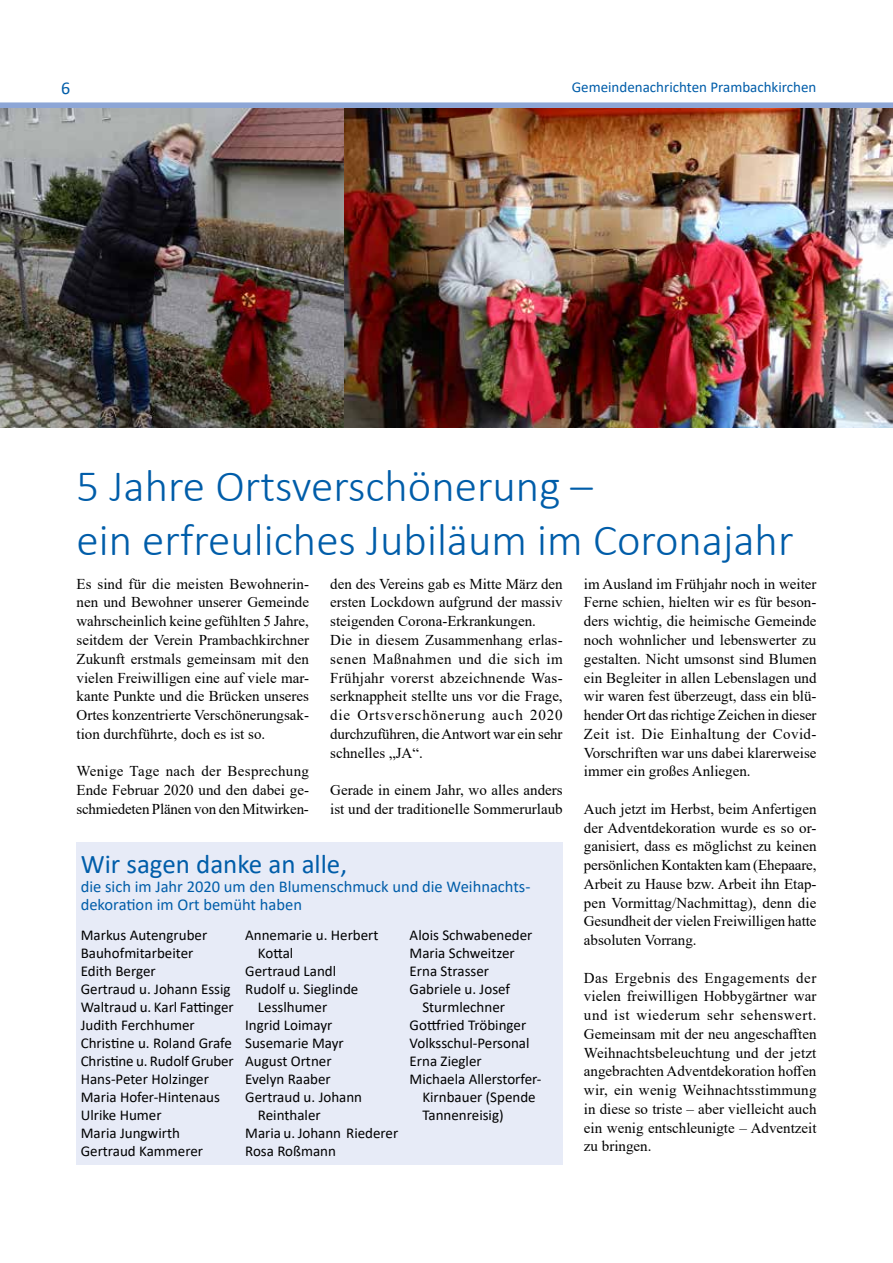
<style>
.page{position:relative;width:893px;height:1263px;background:#fff}
.page>*{position:absolute;margin:0;border:0;box-sizing:border-box;transform-origin:0 0}
.t1{font:300 45px/54px "Calibri";color:#005da9}
.t2{font:27px "Calibri";color:#005da9}
.t3{font:18px "Calibri";color:#005da9}
.t4{font:16.5px/18.8px "Calibri";color:#005da9}
.t5{font:15px/18.8px "Times New Roman";color:#000;text-align:justify}
.t6{font:15px/18px "Calibri";color:#000}
.t7{font:15px "Calibri";color:#005da9}
</style>
<div class="page">
<div style="left:0;top:102px;width:893px;height:6px;background:#8da6d6"></div>
<img style="left:0;top:108px;width:893px;height:319px">
<div style="left:76px;top:842px;width:487px;height:322px;background:#e7ebf7"></div>
<p class="t3" style="left:61px;top:76px;width:11px">6</p>
<p class="t7" style="left:572px;top:77px;width:246px">Gemeindenachrichten Prambachkirchen</p>
<h1 class="t1" style="left:76px;top:459px;width:718px">5 Jahre Ortsverschönerung –<br>ein erfreuliches Jubiläum im Coronajahr</h1>
<p class="t5" style="left:76px;top:574px;width:234px">Es sind für die meisten Bewohnerin&shy;nen und Bewohner unserer Gemeinde wahrscheinlich keine gefühlten 5 Jahre, seitdem der Verein Prambachkirchner Zukunft erstmals gemeinsam mit den vielen Freiwilligen eine auf viele mar&shy;kante Punkte und die Brücken unseres Ortes konzentrierte Verschönerungsak&shy;tion durchführte, doch es ist so.</p>
<p class="t5" style="left:76px;top:761px;width:234px">Wenige Tage nach der Besprechung Ende Februar 2020 und den dabei ge&shy;schmiedeten Plänen von den Mitwirken-</p>
<p class="t5" style="left:330px;top:574px;width:234px;text-align:left">den des Vereins gab es Mitte März den ersten Lockdown aufgrund der massiv steigenden Corona-Erkrankungen.<br>Die in diesem Zusammenhang erlas&shy;senen Maßnahmen und die sich im Frühjahr vorerst abzeichnende Was&shy;serknappheit stellte uns vor die Frage, die Ortsverschönerung auch 2020 durchzuführen, die Antwort war ein sehr schnelles „JA“.</p>
<p class="t5" style="left:330px;top:780px;width:234px">Gerade in einem Jahr, wo alles anders ist und der traditionelle Sommerurlaub</p>
<h2 class="t2" style="left:81px;top:845px;width:268px">Wir sagen danke an alle,</h2>
<p class="t4" style="left:81px;top:876px;width:451px">die sich im Jahr 2020 um den Blumenschmuck und die Weihnachts&shy;dekoration im Ort bemüht haben</p>
<p class="t6" style="left:81px;top:926px;width:155px">Markus Autengruber<br>Bauhofmitarbeiter<br>Edith Berger<br>Gertraud u. Johann Essig<br>Waltraud u. Karl Fattinger<br>Judith Ferchhumer<br>Christine u. Roland Grafe<br>Christine u. Rudolf Gruber<br>Hans-Peter Holzinger<br>Maria Hofer-Hintenaus<br>Ulrike Humer<br>Maria Jungwirth<br>Gertraud Kammerer</p>
<p class="t6" style="left:245px;top:926px;width:135px">Annemarie u. Herbert</p>
<p class="t6" style="left:258px;top:944px;width:37px">Kottal</p>
<p class="t6" style="left:245px;top:962px;width:93px">Gertraud Landl</p>
<p class="t6" style="left:245px;top:980px;width:115px">Rudolf u. Sieglinde</p>
<p class="t6" style="left:258px;top:998px;width:71px">Lesslhumer</p>
<p class="t6" style="left:245px;top:1016px;width:89px">Ingrid Loimayr</p>
<p class="t6" style="left:245px;top:1034px;width:100px">Susemarie Mayr</p>
<p class="t6" style="left:245px;top:1052px;width:88px">August Ortner</p>
<p class="t6" style="left:245px;top:1070px;width:87px">Evelyn Raaber</p>
<p class="t6" style="left:245px;top:1088px;width:118px">Gertraud u. Johann</p>
<p class="t6" style="left:258px;top:1106px;width:64px">Reinthaler</p>
<p class="t6" style="left:245px;top:1124px;width:155px">Maria u. Johann Riederer</p>
<p class="t6" style="left:245px;top:1142px;width:92px">Rosa Roßmann</p>
<p class="t6" style="left:410px;top:926px;width:124px">Alois Schwabeneder</p>
<p class="t6" style="left:410px;top:944px;width:107px">Maria Schweitzer</p>
<p class="t6" style="left:410px;top:962px;width:81px">Erna Strasser</p>
<p class="t6" style="left:410px;top:980px;width:102px">Gabriele u. Josef</p>
<p class="t6" style="left:422px;top:998px;width:84px">Sturmlechner</p>
<p class="t6" style="left:410px;top:1016px;width:118px">Gottfried Tröbinger</p>
<p class="t6" style="left:410px;top:1034px;width:121px">Volksschul-Personal</p>
<p class="t6" style="left:410px;top:1052px;width:74px">Erna Ziegler</p>
<p class="t6" style="left:410px;top:1070px;width:133px">Michaela Allerstorfer-</p>
<p class="t6" style="left:422px;top:1088px;width:115px">Kirnbauer (Spende</p>
<p class="t6" style="left:422px;top:1106px;width:83px">Tannenreisig)</p>
<p class="t5" style="left:584px;top:574px;width:234px">im Ausland im Frühjahr noch in weiter Ferne schien, hielten wir es für beson&shy;ders wichtig, die heimische Gemeinde noch wohnlicher und lebenswerter zu gestalten. Nicht umsonst sind Blumen ein Begleiter in allen Lebenslagen und wir waren fest überzeugt, dass ein blü&shy;hender Ort das richtige Zeichen in dieser Zeit ist. Die Einhaltung der Covid-Vorschriften war uns dabei klarerweise immer ein großes Anliegen.</p>
<p class="t5" style="left:584px;top:799px;width:234px">Auch jetzt im Herbst, beim Anfertigen der Adventdekoration wurde es so or&shy;ganisiert, dass es möglichst zu keinen persönlichen Kontakten kam (Ehepaare, Arbeit zu Hause bzw. Arbeit ihn Etap&shy;pen Vormittag/Nachmittag), denn die Gesundheit der vielen Freiwilligen hatte absoluten Vorrang.</p>
<p class="t5" style="left:584px;top:968px;width:234px">Das Ergebnis des Engagements der vielen freiwilligen Hobbygärtner war und ist wiederum sehr sehenswert.<br>Gemeinsam mit der neu angeschafften Weihnachtsbeleuchtung und der jetzt angebrachten Adventdekoration hoffen wir, ein wenig Weihnachtsstimmung in diese so triste – aber vielleicht auch ein wenig entschleunigte – Adventzeit zu bringen.</p>
</div>
